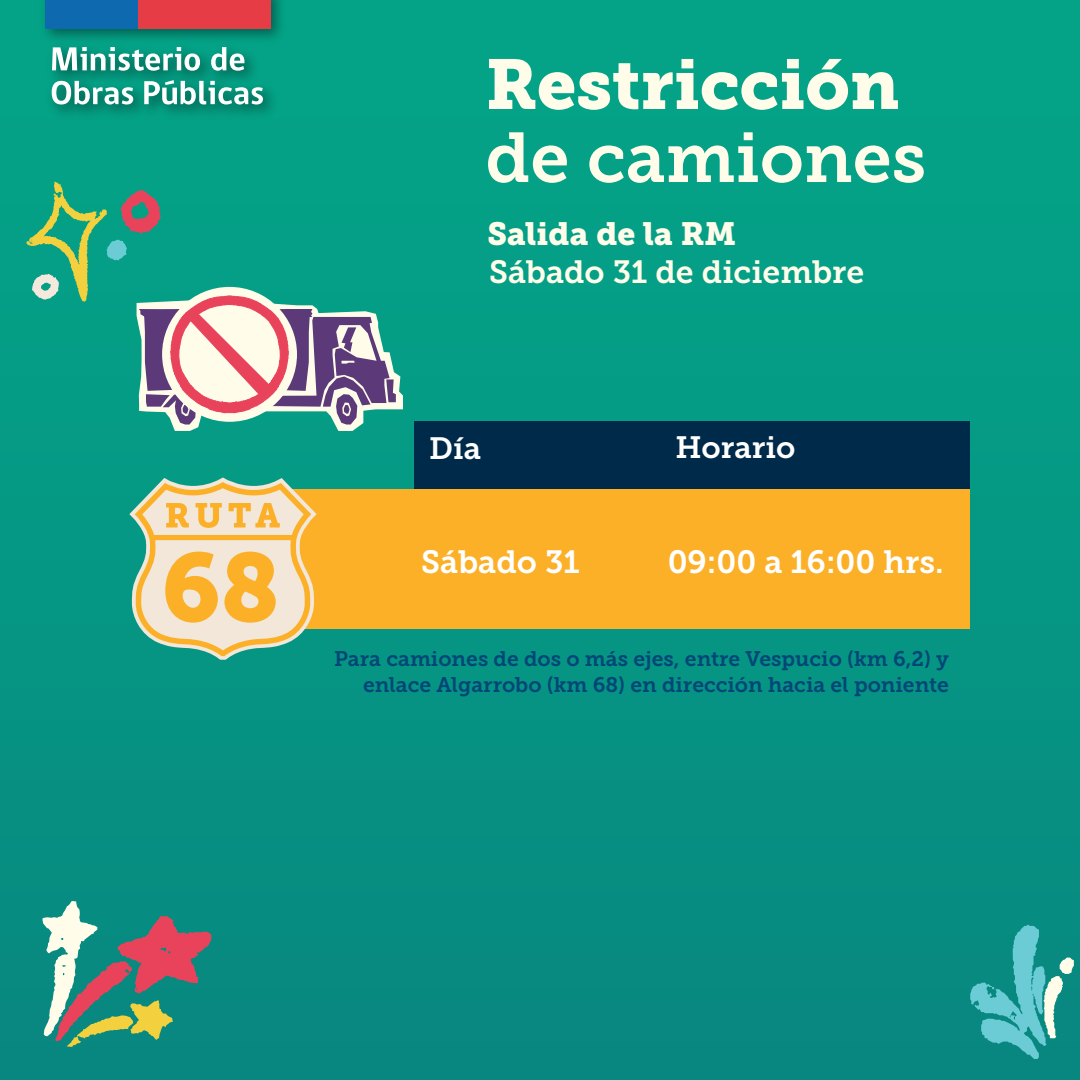
<style>
.page{position:relative;width:1080px;height:1080px;background:#fff}
.page>*{position:absolute;margin:0;border:0;box-sizing:border-box;transform-origin:0 0}
.t1{font:70px "Museo Slab 900";color:#fffde9}
.t2{font:70px "Museo Slab 700";color:#fffde9}
.t3{font:32px "Museo Slab 700";color:#fff}
.t4{font:32px "Museo Slab 700";color:#fffde9}
.t5{font:32px "Museo Slab 900";color:#fffde9}
.t6{font:30.7px "Museo Slab 700";color:#fff}
.t7{font:21px/25.3px "Museo Slab 700";color:#004677;text-align:right}
</style>
<div class="page">
<div style="left:0;top:0;width:1080px;height:1080px;background:linear-gradient(to bottom,#03a687,#088880)"></div>
<img style="left:35px;top:0;width:256px;height:125px">
<div style="left:45px;top:0;width:93px;height:29px;background:#0e69af"></div>
<div style="left:138px;top:0;width:133px;height:29px;background:#e63c46"></div>
<svg style="left:52px;top:47px;width:148px;height:24px"></svg>
<svg style="left:52px;top:81px;width:81px;height:24px"></svg>
<svg style="left:144px;top:80px;width:119px;height:25px"></svg>
<svg style="left:211px;top:47px;width:33px;height:24px"></svg>
<div style="left:415px;top:421px;width:555px;height:71px;background:#002a4a"></div>
<div style="left:224px;top:490px;width:746px;height:139px;background:#fcb028"></div>
<svg style="left:129px;top:477px;width:188px;height:183px"></svg>
<svg style="left:26px;top:181px;width:377px;height:250px;background:#49a091"></svg>
<svg style="left:42px;top:901px;width:170px;height:146px;background:#618c80"></svg>
<svg style="left:970px;top:924px;width:104px;height:135px;background:#36a5a2"></svg>
<h1 class="t1" style="left:486px;top:44px;width:415px">Restricción</h1>
<h1 class="t2" style="left:486px;top:118px;width:442px">de camiones</h1>
<h2 class="t5" style="left:488px;top:215px;width:250px">Salida de la RM</h2>
<h2 class="t4" style="left:489px;top:254px;width:377px">Sábado 31 de diciembre</h2>
<h3 class="t6" style="left:429px;top:431px;width:53px">Día</h3>
<h3 class="t6" style="left:676px;top:430px;width:121px">Horario</h3>
<h2 class="t3" style="left:421px;top:544px;width:160px">Sábado 31</h2>
<h2 class="t3" style="left:668px;top:544px;width:278px">09:00 a 16:00 hrs.</h2>
<p class="t7" style="left:334px;top:647px;width:616px">Para camiones de dos o más ejes, entre Vespucio (km 6,2) y enlace Algarrobo (km 68) en dirección hacia el poniente</p>
</div>
